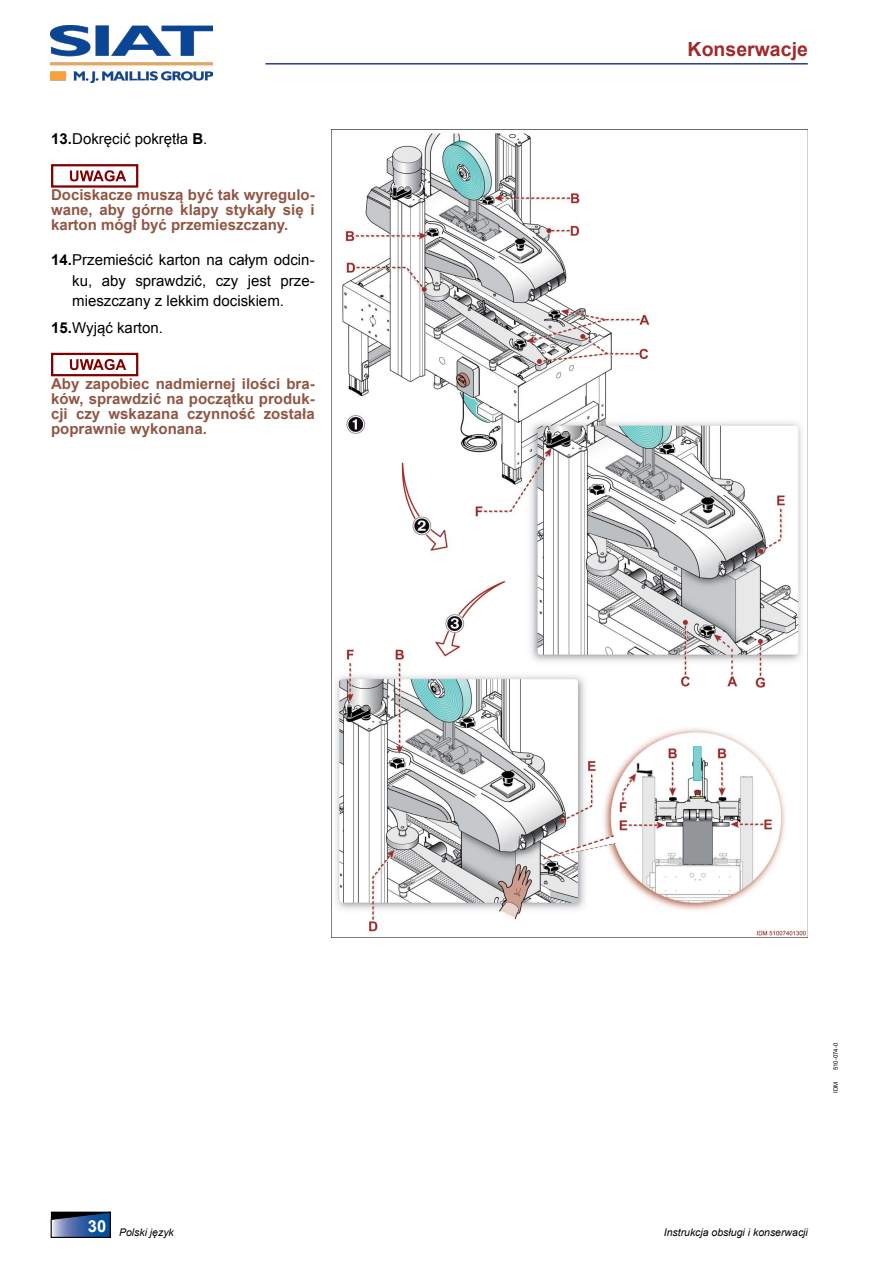
<style>
.page{position:relative;width:893px;height:1263px;background:#fff}
.page>*{position:absolute;margin:0;border:0;box-sizing:border-box;transform-origin:0 0}
.t1{font:700 19.5px "Arial";color:#a02a2c}
.t2{font:700 16.5px "Arial";color:#fff}
.notadirimando{font:700 15px/15px "Arial";color:#905745;text-align:justify}
.t3{font:15px/20.2px "Arial";color:#000;text-align:justify}
.t4{font:italic 10.5px "Arial";color:#000}
.t5{font:6px "Arial";color:#000}
.s1{font-weight:700}
</style>
<div class="page">
<svg style="left:51px;top:1212px;width:60px;height:25px"></svg>
<img style="left:51px;top:26px;width:161px;height:56px">
<hr style="left:265px;top:63px;width:543px;height:2px;background:#25408f">
<div style="left:51px;top:164px;width:87px;height:24px;border:2px solid #800000"></div>
<svg style="left:70px;top:170px;width:56px;height:11px"></svg>
<div style="left:51px;top:353px;width:87px;height:23px;border:2px solid #800000"></div>
<svg style="left:70px;top:359px;width:56px;height:11px"></svg>
<img style="left:332px;top:130px;width:476px;height:808px">
<p class="t3" style="left:51px;top:129px;width:158px"><span class="s1">13.</span>Dokręcić pokrętła <span class="s1">B</span>.</p>
<p class="notadirimando" style="left:51px;top:188px;width:265px">Dociskacze muszą być tak wyregulo&shy;wane, aby górne klapy stykały się i karton mógł być przemieszczany.</p>
<p class="t3" style="left:72px;top:250px;width:244px;text-indent:-21px"><span class="s1">14.</span>Przemieścić karton na całym odcin&shy;ku, aby sprawdzić, czy jest prze&shy;mieszczany z lekkim dociskiem.</p>
<p class="t3" style="left:51px;top:317px;width:113px"><span class="s1">15.</span>Wyjąć karton.</p>
<p class="notadirimando" style="left:51px;top:377px;width:265px">Aby zapobiec nadmiernej ilości bra&shy;ków, sprawdzić na początku produk&shy;cji czy wskazana czynność została poprawnie wykonana.</p>
<h1 class="t1" style="left:688px;top:36px;width:122px">Konserwacje</h1>
<p class="t5" style="left:832px;top:1070px;width:29px;rotate:-90deg">510-074-0</p>
<p class="t5" style="left:832px;top:1093px;width:12px;rotate:-90deg">IDM</p>
<p class="t2" style="left:88px;top:1216px;width:20px">30</p>
<p class="t4" style="left:119px;top:1225px;width:56px">Polski język</p>
<p class="t4" style="left:664px;top:1225px;width:146px">Instrukcja obsługi i konserwacji</p>
</div>
